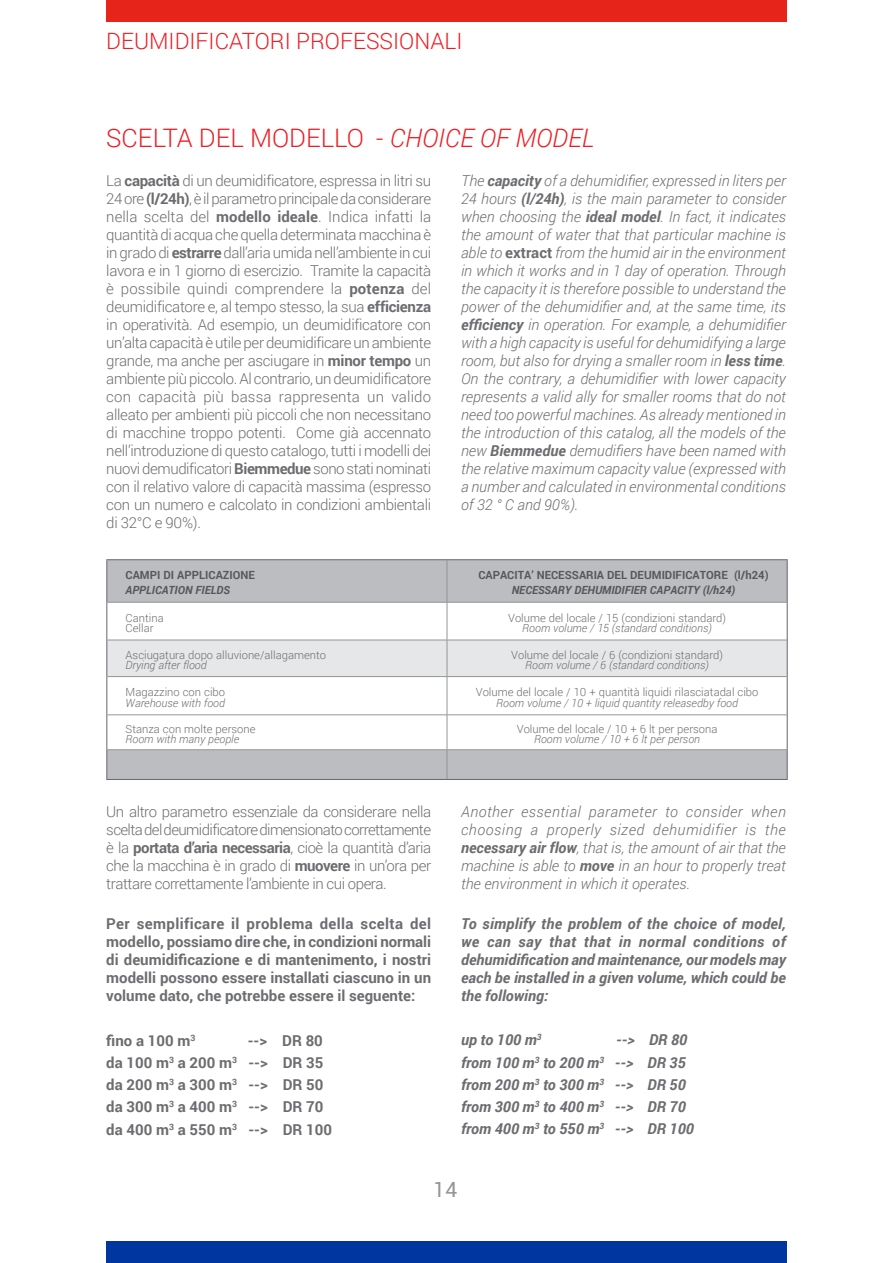
<style>
.page{position:relative;width:893px;height:1263px;background:#fff}
.page>*{position:absolute;margin:0;border:0;box-sizing:border-box;transform-origin:0 0}
.t1{font:300 25.5px "Roboto";color:#ee1d23}
.t2{font:300 22.5px "Roboto";color:#ee1d23}
.t3{font:21px "Roboto";color:#939598}
.t4{font:300 15px/18px "Roboto";letter-spacing:-.03em;color:#6c6d70;text-align:justify}
.t5{font:italic 300 15px/18px "Roboto";color:#6c6d70;text-align:justify}
.t6{font:700 15px/18px "Roboto";color:#6c6d70;text-align:justify}
.t7{font:italic 700 15px/18px "Roboto";color:#6c6d70;text-align:justify}
.t8{font:300 11.25px/10.5px "Roboto";color:#6c6d70}
.t9{font:italic 300 11.25px "Roboto";color:#6c6d70}
.t10{font:700 11.25px "Roboto";color:#57585a}
.t11{font:italic 700 11.25px "Roboto";color:#57585a}
.s1{font-style:italic}
.s2{font-weight:700}
.s3{font-weight:700;font-style:normal}
</style>
<div class="page">
<div style="left:106px;top:0;width:681px;height:21px;background:#e72419"></div>
<div style="left:106px;top:1242px;width:681px;height:21px;background:#0036a0"></div>
<svg style="left:107px;top:560px;width:680px;height:155px"></svg>
<div style="left:107px;top:641px;width:680px;height:35px;background:#e6e7e9"></div>
<hr style="left:106px;top:559px;width:341px;height:1px;background:#6c6d70">
<hr style="left:106px;top:560px;width:1px;height:42px;background:#6c6d70">
<hr style="left:106px;top:779px;width:341px;height:1px;background:#6c6d70">
<hr style="left:106px;top:602px;width:1px;height:38px;background:#6c6d70">
<hr style="left:106px;top:640px;width:1px;height:36px;background:#6c6d70">
<hr style="left:106px;top:676px;width:1px;height:39px;background:#6c6d70">
<hr style="left:106px;top:602px;width:341px;height:1px;background:#939598">
<hr style="left:107px;top:640px;width:340px;height:1px;background:#939598">
<hr style="left:107px;top:676px;width:340px;height:1px;background:#939598">
<hr style="left:447px;top:559px;width:341px;height:1px;background:#6c6d70">
<hr style="left:787px;top:560px;width:1px;height:42px;background:#6c6d70">
<hr style="left:447px;top:779px;width:341px;height:1px;background:#6c6d70">
<hr style="left:447px;top:560px;width:1px;height:42px;background:#939598">
<hr style="left:447px;top:602px;width:341px;height:1px;background:#939598">
<svg style="left:106px;top:715px;width:682px;height:64px"></svg>
<hr style="left:447px;top:602px;width:1px;height:38px;background:#939598">
<hr style="left:447px;top:640px;width:340px;height:1px;background:#939598">
<hr style="left:447px;top:640px;width:1px;height:36px;background:#939598">
<hr style="left:447px;top:676px;width:340px;height:1px;background:#939598">
<hr style="left:447px;top:677px;width:1px;height:38px;background:#939598">
<hr style="left:447px;top:715px;width:340px;height:1px;background:#939598">
<hr style="left:447px;top:715px;width:1px;height:34px;background:#939598">
<hr style="left:787px;top:602px;width:1px;height:38px;background:#6c6d70">
<hr style="left:787px;top:640px;width:1px;height:36px;background:#6c6d70">
<hr style="left:787px;top:676px;width:1px;height:39px;background:#6c6d70">
<hr style="left:787px;top:715px;width:1px;height:34px;background:#6c6d70">
<h2 class="t2" style="left:106px;top:26px;width:358px">DEUMIDIFICATORI PROFESSIONALI</h2>
<h1 class="t1" style="left:106px;top:120px;width:490px">SCELTA DEL MODELLO - <span class="s1">CHOICE OF MODEL</span></h1>
<p class="t4" style="left:106px;top:171px;width:326px">La <span class="s2">capacità</span> di un deumidificatore, espressa in litri su 24 ore <span class="s2">(l/24h)</span>, è il parametro principale da considerare nella scelta del <span class="s2">modello ideale</span>. Indica infatti la quantità di acqua che quella determinata macchina è in grado di <span class="s2">estrarre</span> dall’aria umida nell’ambiente in cui lavora e in 1 giorno di esercizio. Tramite la capacità è possibile quindi comprendere la <span class="s2">potenza</span> del deumidificatore e, al tempo stesso, la sua <span class="s2">efficienza </span>in operatività. Ad esempio, un deumidificatore con un’alta capacità è utile per deumidificare un ambiente grande, ma anche per asciugare in <span class="s2">minor tempo</span> un ambiente più piccolo. Al contrario, un deumidificatore con capacità più bassa rappresenta un valido alleato per ambienti più piccoli che non necessitano di macchine troppo potenti. Come già accennato nell’introduzione di questo catalogo, tutti i modelli dei nuovi demudificatori <span class="s2">Biemmedue</span> sono stati nominati con il relativo valore di capacità massima (espresso con un numero e calcolato in condizioni ambientali di 32°C e 90%).</p>
<p class="t5" style="left:461px;top:171px;width:326px">The <span class="s2">capacity</span> of a dehumidifier, expressed in liters per 24 hours <span class="s2">(l/24h)</span>, is the main parameter to consider when choosing the <span class="s2">ideal model</span>. In fact, it indicates the amount of water that that particular machine is able to <span class="s3">extract</span> from the humid air in the environment in which it works and in 1 day of operation. Through the capacity it is therefore possible to understand the power of the dehumidifier and, at the same time, its <span class="s2">efficiency</span> in operation. For example, a dehumidifier with a high capacity is useful for dehumidifying a large room, but also for drying a smaller room in <span class="s2">less time</span>.<br>On the contrary, a dehumidifier with lower capacity represents a valid ally for smaller rooms that do not need too powerful machines. As already mentioned in the introduction of this catalog, all the models of the new <span class="s2">Biemmedue</span> demudifiers have been named with the relative maximum capacity value (expressed with a number and calculated in environmental conditions of 32 ° C and 90%).</p>
<p class="t10" style="left:126px;top:567px;width:131px">CAMPI DI APPLICAZIONE</p>
<p class="t11" style="left:126px;top:582px;width:106px">APPLICATION FIELDS</p>
<p class="t10" style="left:478px;top:567px;width:292px">CAPACITA’ NECESSARIA DEL DEUMIDIFICATORE (l/h24)</p>
<p class="t11" style="left:512px;top:582px;width:225px">NECESSARY DEHUMIDIFIER CAPACITY (l/h24)</p>
<p class="t8" style="left:126px;top:612px;width:40px">Cantina<br>Cellar</p>
<p class="t8" style="left:508px;top:612px;width:220px">Volume del locale / 15 (condizioni standard)</p>
<p class="t9" style="left:522px;top:620px;width:191px">Room volume / 15 (standard conditions)</p>
<p class="t8" style="left:126px;top:649px;width:202px">Asciugatura dopo alluvione/allagamento</p>
<p class="t9" style="left:126px;top:658px;width:83px">Drying after flood</p>
<p class="t8" style="left:511px;top:649px;width:213px">Volume del locale / 6 (condizioni standard)</p>
<p class="t9" style="left:525px;top:658px;width:185px">Room volume / 6 (standard conditions)</p>
<p class="t8" style="left:126px;top:687px;width:101px">Magazzino con cibo</p>
<p class="t9" style="left:126px;top:695px;width:101px">Warehouse with food</p>
<p class="t8" style="left:476px;top:687px;width:284px">Volume del locale / 10 + quantità liquidi rilasciatadal cibo</p>
<p class="t9" style="left:496px;top:695px;width:243px">Room volume / 10 + liquid quantity releasedby food</p>
<p class="t8" style="left:126px;top:723px;width:131px">Stanza con molte persone</p>
<p class="t9" style="left:126px;top:732px;width:115px">Room with many people</p>
<p class="t8" style="left:517px;top:723px;width:202px">Volume del locale / 10 + 6 lt per persona</p>
<p class="t9" style="left:534px;top:732px;width:168px">Room volume / 10 + 6 lt per person</p>
<p class="t4" style="left:106px;top:802px;width:326px">Un altro parametro essenziale da considerare nella scelta del deumidificatore dimensionato correttamente è la <span class="s2">portata d’aria necessaria</span>, cioè la quantità d’aria che la macchina è in grado di <span class="s2">muovere</span> in un’ora per trattare correttamente l’ambiente in cui opera.</p>
<p class="t6" style="left:106px;top:914px;width:326px">Per semplificare il problema della scelta del modello, possiamo dire che, in condizioni normali di deumidificazione e di mantenimento, i nostri modelli possono essere installati ciascuno in un volume dato, che potrebbe essere il seguente:</p>
<p class="t6" style="left:106px;top:1031px;width:91px">fino a 100 m<sup>3</sup></p>
<p class="t6" style="left:106px;top:1029px;width:227px;line-height:22.2px;text-align:left;text-indent:141px">--&gt; DR 80 da 100 m<sup>3</sup> a 200 m<sup>3</sup> --&gt; DR 35 da 200 m<sup>3</sup> a 300 m<sup>3</sup> --&gt; DR 50 da 300 m<sup>3</sup> a 400 m<sup>3</sup> --&gt; DR 70 da 400 m<sup>3</sup> a 550 m<sup>3</sup> --&gt; DR 100</p>
<p class="t5" style="left:461px;top:802px;width:326px">Another essential parameter to consider when choosing a properly sized dehumidifier is the <span class="s2">necessary air flow</span>, that is, the amount of air that the machine is able to <span class="s2">move</span> in an hour to properly treat the environment in which it operates.</p>
<p class="t7" style="left:461px;top:914px;width:326px">To simplify the problem of the choice of model, we can say that that in normal conditions of dehumidification and maintenance, our models may each be installed in a given volume, which could be the following:</p>
<p class="t7" style="left:461px;top:1030px;width:82px">up to 100 m<sup>3</sup></p>
<p class="t7" style="left:461px;top:1028px;width:234px;line-height:22.2px;text-align:left;text-indent:155px">--&gt; DR 80 from 100 m<sup>3</sup> to 200 m<sup>3</sup> --&gt; DR 35 from 200 m<sup>3</sup> to 300 m<sup>3</sup> --&gt; DR 50 from 300 m<sup>3</sup> to 400 m<sup>3</sup> --&gt; DR 70 from 400 m<sup>3</sup> to 550 m<sup>3</sup> --&gt; DR 100</p>
<h3 class="t3" style="left:434px;top:1174px;width:25px">14</h3>
</div>
